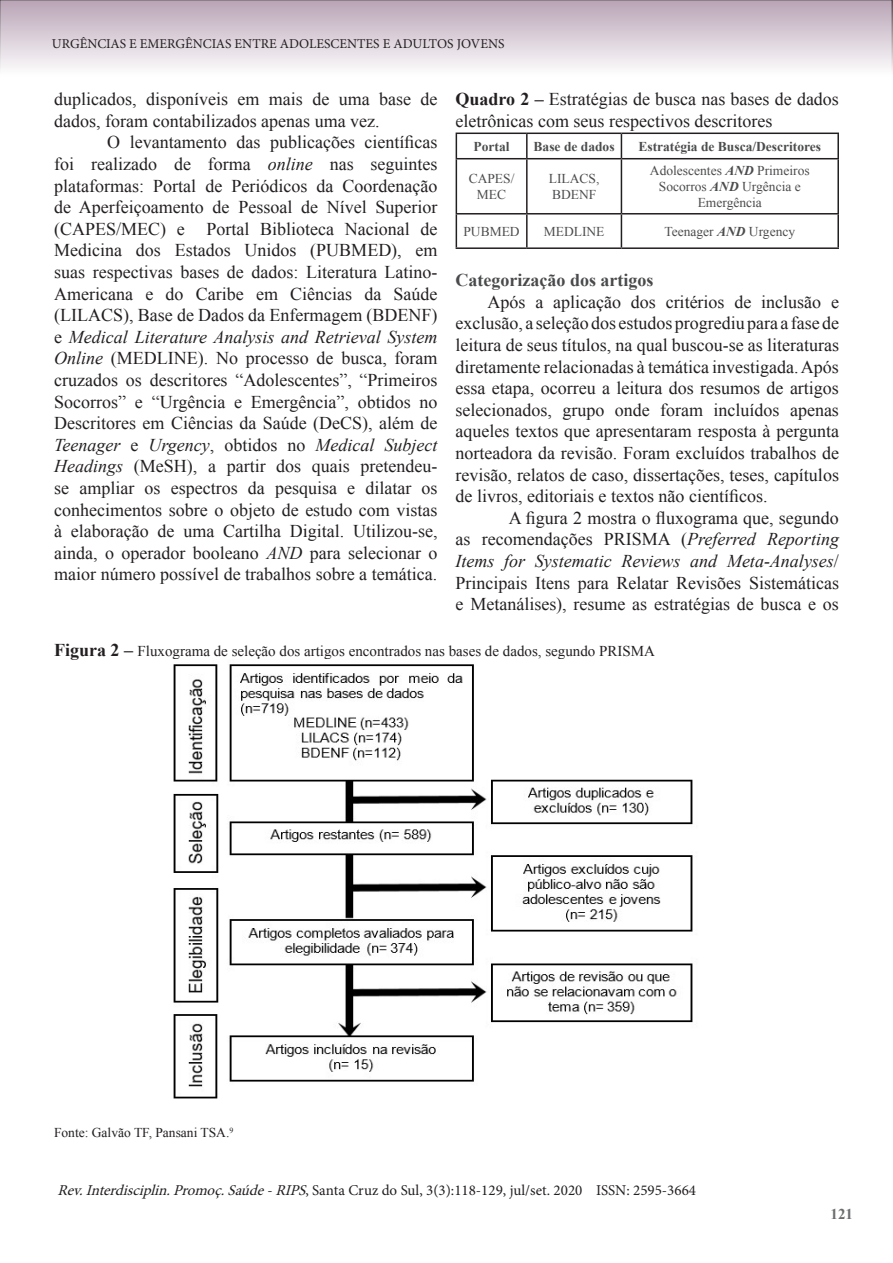
<style>
.page{position:relative;width:893px;height:1263px;background:#fff}
.page>*{position:absolute;margin:0;border:0;box-sizing:border-box;transform-origin:0 0}
.t1{font:18px/21.6px "Times New Roman";color:#231f20;text-align:justify}
.t2{font:700 18px "Times New Roman";color:#494a4b}
.t3{font:15px "Minion Pro";color:#231f20}
.t4{font:15px "Times New Roman";color:#231f20}
.t5{font:700 15px "Times New Roman";color:#6c6d70}
.t6{font:13.5px/16.2px "Times New Roman";color:#4b4c4d;text-align:center}
.t7{font:13.5px "Minion Pro";color:#231f20}
.t8{font:700 13.5px "Times New Roman";color:#4b4c4d}
.t9{font:13.5px "Times New Roman";color:#231f20}
.s1{font-weight:700}
.s2{font-weight:700;font-style:italic}
.s3{font-style:italic}
.s4{font-weight:700;font-size:18px}
</style>
<div class="page">
<svg style="left:0;top:0;width:893px;height:72px;background:#d8cdd7"></svg>
<hr style="left:456px;top:158px;width:71px;height:1px;background:#231f20">
<hr style="left:527px;top:158px;width:94px;height:1px;background:#231f20">
<hr style="left:621px;top:158px;width:218px;height:1px;background:#231f20">
<hr style="left:456px;top:213px;width:71px;height:2px;background:#231f20">
<hr style="left:527px;top:213px;width:94px;height:2px;background:#231f20">
<hr style="left:621px;top:213px;width:218px;height:2px;background:#231f20">
<hr style="left:456px;top:133px;width:71px;height:1px;background:#231f20">
<svg style="left:456px;top:134px;width:1px;height:24px"></svg>
<hr style="left:527px;top:133px;width:94px;height:1px;background:#231f20">
<hr style="left:526px;top:134px;width:2px;height:24px;background:#231f20">
<hr style="left:621px;top:133px;width:218px;height:1px;background:#231f20">
<svg style="left:621px;top:134px;width:1px;height:24px"></svg>
<hr style="left:837px;top:134px;width:2px;height:24px;background:#231f20">
<hr style="left:456px;top:159px;width:1px;height:54px;background:#231f20">
<hr style="left:526px;top:159px;width:2px;height:54px;background:#231f20">
<hr style="left:621px;top:159px;width:1px;height:54px;background:#231f20">
<hr style="left:837px;top:159px;width:2px;height:54px;background:#231f20">
<hr style="left:456px;top:215px;width:1px;height:32px;background:#231f20">
<hr style="left:526px;top:215px;width:2px;height:32px;background:#231f20">
<hr style="left:621px;top:215px;width:1px;height:32px;background:#231f20">
<hr style="left:837px;top:215px;width:2px;height:32px;background:#231f20">
<hr style="left:456px;top:247px;width:71px;height:2px;background:#231f20">
<hr style="left:527px;top:247px;width:94px;height:2px;background:#231f20">
<hr style="left:621px;top:247px;width:218px;height:2px;background:#231f20">
<img style="left:173px;top:664px;width:520px;height:435px">
<p class="t7" style="left:52px;top:35px;width:454px">URGÊNCIAS E EMERGÊNCIAS ENTRE ADOLESCENTES E ADULTOS JOVENS</p>
<p class="t1" style="left:456px;top:88px;width:385px"><span class="s1">Quadro 2 –</span> Estratégias de busca nas bases de dados eletrônicas com seus respectivos descritores</p>
<p class="t8" style="left:474px;top:137px;width:37px">Portal</p>
<p class="t8" style="left:534px;top:137px;width:83px">Base de dados</p>
<p class="t8" style="left:638px;top:137px;width:184px">Estratégia de Busca/Descritores</p>
<p class="t6" style="left:469px;top:170px;width:47px">CAPES/<br>MEC</p>
<p class="t6" style="left:549px;top:170px;width:52px;text-align:left">LILACS,<br>BDENF</p>
<p class="t6" style="left:650px;top:162px;width:161px">Adolescentes <span class="s2">AND</span> Primeiros<br>Socorros <span class="s2">AND</span> Urgência e<br>Emergência</p>
<p class="t6" style="left:463px;top:223px;width:58px">PUBMED</p>
<p class="t6" style="left:544px;top:223px;width:62px">MEDLINE</p>
<p class="t6" style="left:664px;top:223px;width:132px">Teenager <span class="s2">AND</span> Urgency</p>
<p class="t2" style="left:456px;top:268px;width:199px">Categorização dos artigos</p>
<p class="t1" style="left:456px;top:291px;width:385px;text-indent:32px">Após a aplicação dos critérios de inclusão e exclusão, a seleção dos estudos progrediu para a fase de leitura de seus títulos, na qual buscou-se as literaturas diretamente relacionadas à temática investigada. Após essa etapa, ocorreu a leitura dos resumos de artigos selecionados, grupo onde foram incluídos apenas aqueles textos que apresentaram resposta à pergunta norteadora da revisão. Foram excluídos trabalhos de revisão, relatos de caso, dissertações, teses, capítulos de livros, editoriais e textos não científicos.</p>
<p class="t1" style="left:456px;top:507px;width:385px;text-indent:53px">A figura 2 mostra o fluxograma que, segundo as recomendações PRISMA (<span class="s3">Preferred Reporting Items for Systematic Reviews and Meta-Analyses</span>/ Principais Itens para Relatar Revisões Sistemáticas e Metanálises), resume as estratégias de busca e os</p>
<p class="t4" style="left:54px;top:641px;width:602px"><span class="s4">Figura 2 –</span> Fluxograma de seleção dos artigos encontrados nas bases de dados, segundo PRISMA</p>
<p class="t1" style="left:54px;top:88px;width:385px">duplicados, disponíveis em mais de uma base de dados, foram contabilizados apenas uma vez.</p>
<p class="t1" style="left:54px;top:131px;width:385px;text-indent:53px">O levantamento das publicações científicas foi realizado de forma <span class="s3">online</span> nas seguintes plataformas: Portal de Periódicos da Coordenação de Aperfeiçoamento de Pessoal de Nível Superior (CAPES/MEC) e Portal Biblioteca Nacional de Medicina dos Estados Unidos (PUBMED), em suas respectivas bases de dados: Literatura Latino-Americana e do Caribe em Ciências da Saúde (LILACS), Base de Dados da Enfermagem (BDENF) e <span class="s3">Medical Literature Analysis and Retrieval System Online</span> (MEDLINE). No processo de busca, foram cruzados os descritores “Adolescentes”, “Primeiros Socorros” e “Urgência e Emergência”, obtidos no Descritores em Ciências da Saúde (DeCS), além de <span class="s3">Teenager</span> e <span class="s3">Urgency</span>, obtidos no <span class="s3">Medical Subject Headings</span> (MeSH), a partir dos quais pretendeu&shy;se ampliar os espectros da pesquisa e dilatar os conhecimentos sobre o objeto de estudo com vistas à elaboração de uma Cartilha Digital. Utilizou-se, ainda, o operador booleano <span class="s3">AND</span> para selecionar o maior número possível de trabalhos sobre a temática.</p>
<p class="t9" style="left:54px;top:1124px;width:181px">Fonte: Galvão TF, Pansani TSA.<sup>9</sup></p>
<p class="t3" style="left:57px;top:1180px;width:640px"><span class="s3">Rev.Interdisciplin.Promoç.Saúde-RIPS</span>, Santa Cruz do Sul, 3(3):118-129, jul/set. 2020 ISSN: 2595-3664</p>
<p class="t5" style="left:831px;top:1204px;width:24px">121</p>
</div>
